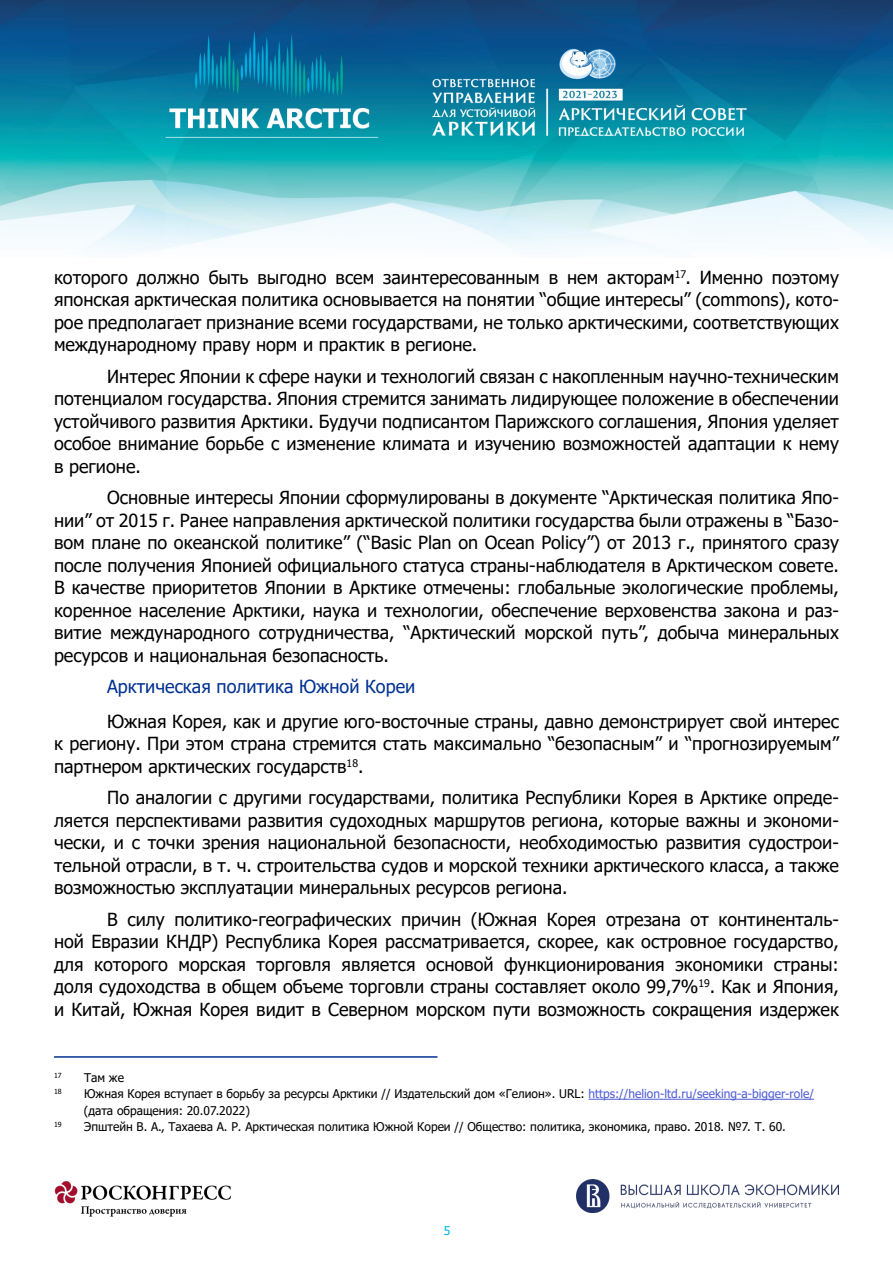
<style>
.page{position:relative;width:893px;height:1263px;background:#fff}
.page>*{position:absolute;margin:0;border:0;box-sizing:border-box;transform-origin:0 0}
.Основной_текст{font:18px/22.5px "Tahoma";color:#000;text-align:justify}
.подзаголовок{font:18px "Tahoma";color:#003192}
.сноски{font:12px/16.5px "Tahoma";color:#000}
.t1{font:12px "Tahoma";color:#00b5da}
.сноски-2{font:7.05px "Tahoma";color:#000}
.s1{color:#4f5cd6}
</style>
<div class="page">
<img style="left:0;top:0;width:893px;height:252px">
<img style="left:55px;top:1181px;width:176px;height:36px">
<img style="left:576px;top:1179px;width:262px;height:33px">
<hr style="left:54px;top:1056px;width:383px;height:2px;background:#003192">
<hr style="left:588px;top:1099px;width:226px;height:1px;background:#4f5cd6">
<p class="Основной_текст" style="left:54px;top:267px;width:786px">которого должно быть выгодно всем заинтересованным в нем акторам<sup>17</sup>. Именно поэтому японская арктическая политика основывается на понятии “общие интересы” (commons), кото&shy;рое предполагает признание всеми государствами, не только арктическими, соответствующих международному праву норм и практик в регионе.</p>
<p class="Основной_текст" style="left:54px;top:366px;width:786px;text-indent:53px">Интерес Японии к сфере науки и технологий связан с накопленным научно-техническим потенциалом государства. Япония стремится занимать лидирующее положение в обеспечении устойчивого развития Арктики. Будучи подписантом Парижского соглашения, Япония уделяет особое внимание борьбе с изменение климата и изучению возможностей адаптации к нему в регионе.</p>
<p class="Основной_текст" style="left:54px;top:487px;width:786px;text-indent:53px">Основные интересы Японии сформулированы в документе “Арктическая политика Япо&shy;нии” от 2015 г. Ранее направления арктической политики государства были отражены в “Базо&shy;вом плане по океанской политике” (“Basic Plan on Ocean Policy”) от 2013 г., принятого сразу после получения Японией официального статуса страны-наблюдателя в Арктическом совете.<br>В качестве приоритетов Японии в Арктике отмечены: глобальные экологические проблемы, коренное население Арктики, наука и технологии, обеспечение верховенства закона и раз&shy;витие международного сотрудничества, “Арктический морской путь”, добыча минеральных ресурсов и национальная безопасность.</p>
<p class="подзаголовок" style="left:107px;top:675px;width:310px">Арктическая политика Южной Кореи</p>
<p class="Основной_текст" style="left:54px;top:711px;width:786px;text-indent:53px">Южная Корея, как и другие юго-восточные страны, давно демонстрирует свой интерес к региону. При этом страна стремится стать максимально “безопасным” и “прогнозируемым” партнером арктических государств<sup>18</sup>.</p>
<p class="Основной_текст" style="left:54px;top:787px;width:786px;text-indent:53px">По аналогии с другими государствами, политика Республики Корея в Арктике опреде&shy;ляется перспективами развития судоходных маршрутов региона, которые важны и экономи&shy;чески, и с точки зрения национальной безопасности, необходимостью развития судострои&shy;тельной отрасли, в т. ч. строительства судов и морской техники арктического класса, а также возможностью эксплуатации минеральных ресурсов региона.</p>
<p class="Основной_текст" style="left:54px;top:909px;width:786px;text-indent:53px">В силу политико-географических причин (Южная Корея отрезана от континенталь&shy;ной Евразии КНДР) Республика Корея рассматривается, скорее, как островное государство, для которого морская торговля является основой функционирования экономики страны: доля судоходства в общем объеме торговли страны составляет около 99,7%<sup>19</sup>. Как и Япония, и Китай, Южная Корея видит в Северном морском пути возможность сокращения издержек</p>
<p class="сноски-2" style="left:54px;top:1070px;width:9px">17</p>
<p class="сноски" style="left:84px;top:1070px;width:41px">Там же</p>
<p class="сноски-2" style="left:54px;top:1087px;width:9px">18</p>
<p class="сноски" style="left:84px;top:1086px;width:732px">Южная Корея вступает в борьбу за ресурсы Арктики // Издательский дом «Гелион». URL: <span class="s1">https://helion-ltd.ru/seeking-a-bigger-role/ </span>(дата обращения: 20.07.2022)</p>
<p class="сноски-2" style="left:54px;top:1120px;width:9px">19</p>
<p class="сноски" style="left:84px;top:1119px;width:703px">Эпштейн В. А., Тахаева А. Р. Арктическая политика Южной Кореи // Общество: политика, экономика, право. 2018. №7. Т. 60.</p>
<p class="t1" style="left:444px;top:1222px;width:8px">5</p>
</div>
